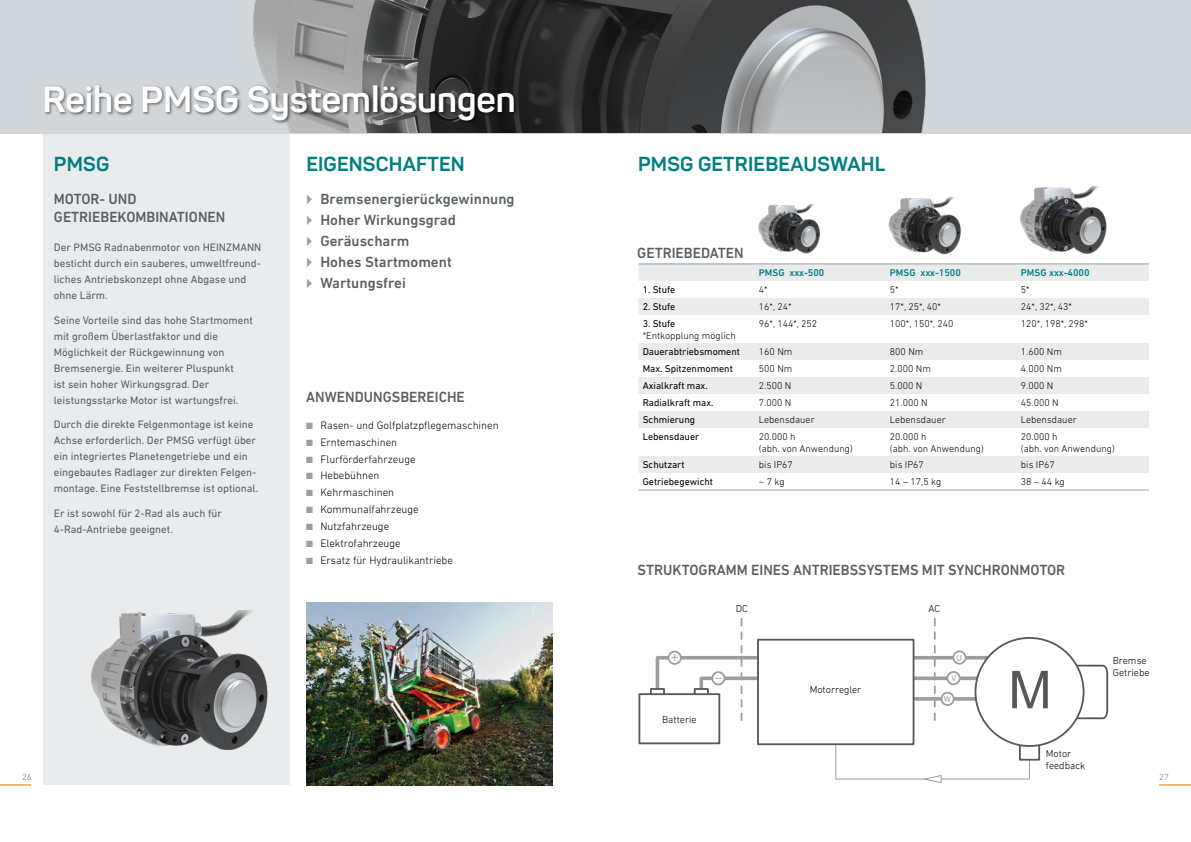
<style>
.page{position:relative;width:1191px;height:842px;background:#fff}
.page>*{position:absolute;margin:0;border:0;box-sizing:border-box;transform-origin:0 0}
.t1{font:52.2px "Arial Unicode MS";color:#575756}
.t2{font:700 36px "Sahar";color:#fff}
.t3{font:700 20px "Sahar";letter-spacing:.01em;color:#007e80}
.t4{font:500 15px/20.8px "DIN Next LT Pro";color:#575f62}
.t5{font:13.1px "Century Gothic";color:#9d9d9c}
.t6{font:11px/16px "DIN Next LT Pro";color:#575f62}
.t7{font:300 11px "DIN Next LT Pro";color:#000}
.t8{font:10.8px "DIN Next LT Pro";color:#000}
.t9{font:300 10.2px/12.3px "DIN Next LT Pro";color:#000}
.t10{font:300 10px/12px "DIN Next LT Pro";color:#000}
.t11{font:10px "DIN Next LT Pro";color:#000}
.t12{font:500 10px "DIN Next LT Pro";color:#007e80}
.t13{font:9px "DIN Next LT Pro";color:#97a0a4}
.t14{font:8.7px "DIN Next LT Pro";color:#9d9d9c}
.s1{color:#97a0a4}
</style>
<div class="page">
<hr style="left:0;top:785px;width:31px;height:1px;background:#ee7402">
<hr style="left:1159px;top:785px;width:32px;height:1px;background:#ee7402">
<div style="left:43px;top:0;width:247px;height:785px;background:#e9ebec"></div>
<div style="left:0;top:0;width:1191px;height:133px;background:#d1d6da"></div>
<img style="left:253px;top:0;width:673px;height:133px">
<img style="left:91px;top:610px;width:177px;height:139px">
<img style="left:306px;top:602px;width:247px;height:183px">
<div style="left:638px;top:265px;width:511px;height:16px;background:#e9ebec"></div>
<svg style="left:638px;top:298px;width:511px;height:192px"></svg>
<hr style="left:638px;top:264px;width:116px;height:1px;background:#97a0a4">
<hr style="left:754px;top:264px;width:131px;height:1px;background:#97a0a4">
<hr style="left:885px;top:264px;width:131px;height:1px;background:#97a0a4">
<hr style="left:1016px;top:264px;width:133px;height:1px;background:#97a0a4">
<hr style="left:638px;top:490px;width:116px;height:1px;background:#97a0a4">
<hr style="left:754px;top:490px;width:131px;height:1px;background:#97a0a4">
<hr style="left:885px;top:490px;width:131px;height:1px;background:#97a0a4">
<hr style="left:1016px;top:490px;width:133px;height:1px;background:#97a0a4">
<div style="left:44px;top:84px;width:474px;height:40px;background:#000;opacity:.5"></div>
<img style="left:758px;top:204px;width:62px;height:49px">
<img style="left:888px;top:198px;width:73px;height:57px">
<img style="left:1020px;top:186px;width:87px;height:68px">
<svg style="left:655px;top:619px;width:106px;height:103px"></svg>
<svg style="left:934px;top:619px;width:1px;height:102px"></svg>
<hr style="left:913px;top:656px;width:74px;height:3px;background:#9d9d9c">
<svg style="left:914px;top:676px;width:62px;height:4px"></svg>
<svg style="left:914px;top:697px;width:61px;height:4px"></svg>
<div style="left:668px;top:651px;width:13px;height:13px;background:#fff;border-radius:50%"></div>
<div style="left:667px;top:651px;width:15px;height:14px;border:2px solid #9d9d9c;border-radius:50%"></div>
<div style="left:712px;top:672px;width:12px;height:12px;background:#fff;border-radius:50%"></div>
<div style="left:711px;top:671px;width:14px;height:14px;border:2px solid #9d9d9c;border-radius:50%"></div>
<div style="left:953px;top:651px;width:12px;height:13px;background:#fff;border-radius:50%"></div>
<div style="left:952px;top:650px;width:14px;height:15px;border:2px solid #9d9d9c;border-radius:50%"></div>
<div style="left:947px;top:672px;width:12px;height:12px;background:#fff;border-radius:50%"></div>
<div style="left:946px;top:671px;width:14px;height:14px;border:2px solid #9d9d9c;border-radius:50%"></div>
<div style="left:941px;top:693px;width:12px;height:12px;background:#fff;border-radius:50%"></div>
<div style="left:940px;top:692px;width:14px;height:14px;border:2px solid #9d9d9c;border-radius:50%"></div>
<svg style="left:835px;top:743px;width:195px;height:40px"></svg>
<svg style="left:1075px;top:664px;width:34px;height:56px"></svg>
<div style="left:639px;top:694px;width:80px;height:49px;background:#fff"></div>
<div style="left:638px;top:693px;width:82px;height:51px;border:2px solid #575756"></div>
<div style="left:651px;top:689px;width:13px;height:5px;background:#fff"></div>
<div style="left:650px;top:688px;width:15px;height:7px;border:2px solid #575756"></div>
<div style="left:694px;top:689px;width:14px;height:5px;background:#fff"></div>
<div style="left:694px;top:688px;width:15px;height:7px;border:2px solid #575756"></div>
<div style="left:758px;top:640px;width:155px;height:104px;background:#fff"></div>
<div style="left:757px;top:639px;width:157px;height:106px;border:2px solid #575756"></div>
<div style="left:1019px;top:742px;width:21px;height:19px;border:2px solid #575756"></div>
<div style="left:975px;top:638px;width:108px;height:108px;background:#fff;border-radius:50%"></div>
<div style="left:974px;top:637px;width:110px;height:110px;border:2px solid #575756;border-radius:50%"></div>
<h2 class="t2" style="left:43px;top:76px;width:475px">Reihe PMSG Systemlösungen</h2>
<h3 class="t3" style="left:54px;top:151px;width:57px">PMSG</h3>
<h3 class="t4" style="left:54px;top:190px;width:173px;line-height:18px">MOTOR- UND<br>GETRIEBEKOMBINATIONEN</h3>
<p class="t6" style="left:54px;top:239px;width:209px">Der PMSG Radnabenmotor von HEINZMANN besticht durch ein sauberes, umweltfreund&shy;liches Antriebskonzept ohne Abgase und ohne Lärm.</p>
<p class="t6" style="left:54px;top:312px;width:201px">Seine Vorteile sind das hohe Startmoment mit großem Überlastfaktor und die Möglichkeit der Rückgewinnung von Bremsenergie. Ein weiterer Pluspunkt<br>ist sein hoher Wirkungsgrad. Der leistungsstarke Motor ist wartungsfrei.</p>
<p class="t6" style="left:54px;top:416px;width:206px">Durch die direkte Felgenmontage ist keine Achse erforderlich. Der PMSG verfügt über ein integriertes Planetengetriebe und ein eingebautes Radlager zur direkten Felgen&shy;montage. Eine Feststellbremse ist optional.</p>
<p class="t6" style="left:54px;top:505px;width:170px">Er ist sowohl für 2-Rad als auch für<br>4-Rad-Antriebe geeignet.</p>
<h3 class="t3" style="left:306px;top:151px;width:160px">EIGENSCHAFTEN</h3>
<h3 class="t4" style="left:320px;top:189px;width:196px">Bremsenergierückgewinnung<br>Hoher Wirkungsgrad<br>Geräuscharm<br>Hohes Startmoment<br>Wartungsfrei</h3>
<h3 class="t4" style="left:306px;top:387px;width:160px">ANWENDUNGSBEREICHE</h3>
<p class="t7" style="left:306px;top:419px;width:194px"><span class="s1">■</span> Rasen- und Golfplatzpflegemaschinen</p>
<p class="t7" style="left:306px;top:436px;width:92px"><span class="s1">■</span> Erntemaschinen</p>
<p class="t7" style="left:306px;top:452px;width:111px"><span class="s1">■</span> Flurförderfahrzeuge</p>
<p class="t7" style="left:306px;top:469px;width:75px"><span class="s1">■</span> Hebebühnen</p>
<p class="t7" style="left:306px;top:486px;width:89px"><span class="s1">■</span> Kehrmaschinen</p>
<p class="t7" style="left:306px;top:503px;width:114px"><span class="s1">■</span> Kommunalfahrzeuge</p>
<p class="t7" style="left:306px;top:520px;width:84px"><span class="s1">■</span> Nutzfahrzeuge</p>
<p class="t7" style="left:306px;top:537px;width:96px"><span class="s1">■</span> Elektrofahrzeuge</p>
<p class="t7" style="left:306px;top:554px;width:148px"><span class="s1">■</span> Ersatz für Hydraulikantriebe</p>
<h3 class="t3" style="left:638px;top:151px;width:249px">PMSG GETRIEBEAUSWAHL</h3>
<h3 class="t4" style="left:637px;top:242px;width:108px">GETRIEBEDATEN</h3>
<p class="t12" style="left:759px;top:266px;width:67px">PMSG xxx-500</p>
<p class="t12" style="left:890px;top:266px;width:72px">PMSG xxx-1500</p>
<p class="t12" style="left:1021px;top:266px;width:70px">PMSG xxx-4000</p>
<p class="t11" style="left:642px;top:283px;width:34px">1. Stufe</p>
<p class="t10" style="left:759px;top:283px;width:10px">4*</p>
<p class="t10" style="left:890px;top:283px;width:10px">5*</p>
<p class="t10" style="left:1021px;top:283px;width:10px">5*</p>
<p class="t11" style="left:642px;top:300px;width:34px">2. Stufe</p>
<p class="t10" style="left:759px;top:300px;width:34px">16*, 24*</p>
<p class="t10" style="left:890px;top:300px;width:53px">17*, 25*, 40*</p>
<p class="t10" style="left:1021px;top:300px;width:53px">24*, 32*, 43*</p>
<p class="t11" style="left:642px;top:317px;width:34px">3. Stufe</p>
<p class="t10" style="left:642px;top:329px;width:95px">*Entkopplung möglich</p>
<p class="t10" style="left:759px;top:317px;width:60px">96*, 144*, 252</p>
<p class="t10" style="left:890px;top:317px;width:65px">100*, 150*, 240</p>
<p class="t10" style="left:1021px;top:317px;width:69px">120*, 198*, 298*</p>
<p class="t11" style="left:642px;top:345px;width:99px">Dauerabtriebsmoment</p>
<p class="t10" style="left:759px;top:345px;width:35px">160 Nm</p>
<p class="t10" style="left:890px;top:345px;width:35px">800 Nm</p>
<p class="t10" style="left:1021px;top:345px;width:42px">1.600 Nm</p>
<p class="t11" style="left:642px;top:362px;width:92px">Max. Spitzenmoment</p>
<p class="t10" style="left:759px;top:362px;width:35px">500 Nm</p>
<p class="t10" style="left:890px;top:362px;width:42px">2.000 Nm</p>
<p class="t10" style="left:1021px;top:362px;width:42px">4.000 Nm</p>
<p class="t11" style="left:642px;top:379px;width:67px">Axialkraft max.</p>
<p class="t10" style="left:759px;top:379px;width:34px">2.500 N</p>
<p class="t10" style="left:890px;top:379px;width:34px">5.000 N</p>
<p class="t10" style="left:1021px;top:379px;width:34px">9.000 N</p>
<p class="t11" style="left:642px;top:397px;width:72px">Radialkraft max.</p>
<p class="t10" style="left:759px;top:396px;width:34px">7.000 N</p>
<p class="t10" style="left:890px;top:396px;width:39px">21.000 N</p>
<p class="t10" style="left:1021px;top:396px;width:39px">45.000 N</p>
<p class="t11" style="left:642px;top:414px;width:54px">Schmierung</p>
<p class="t10" style="left:759px;top:413px;width:57px">Lebensdauer</p>
<p class="t10" style="left:890px;top:413px;width:57px">Lebensdauer</p>
<p class="t10" style="left:1021px;top:413px;width:57px">Lebensdauer</p>
<p class="t11" style="left:642px;top:431px;width:58px">Lebensdauer</p>
<p class="t10" style="left:759px;top:430px;width:95px">20.000 h<br>(abh. von Anwendung)</p>
<p class="t10" style="left:890px;top:430px;width:95px">20.000 h<br>(abh. von Anwendung)</p>
<p class="t10" style="left:1021px;top:430px;width:95px">20.000 h<br>(abh. von Anwendung)</p>
<p class="t11" style="left:642px;top:459px;width:43px">Schutzart</p>
<p class="t10" style="left:759px;top:458px;width:35px">bis IP67</p>
<p class="t10" style="left:890px;top:458px;width:35px">bis IP67</p>
<p class="t10" style="left:1021px;top:458px;width:35px">bis IP67</p>
<p class="t11" style="left:642px;top:476px;width:72px">Getriebegewicht</p>
<p class="t10" style="left:759px;top:475px;width:27px">~ 7 kg</p>
<p class="t10" style="left:890px;top:475px;width:53px">14 – 17,5 kg</p>
<p class="t10" style="left:1021px;top:475px;width:45px">38 – 44 kg</p>
<h3 class="t4" style="left:637px;top:560px;width:429px">STRUKTOGRAMM EINES ANTRIEBSSYSTEMS MIT SYNCHRONMOTOR</h3>
<p class="t5" style="left:671px;top:649px;width:9px">+</p>
<p class="t9" style="left:662px;top:713px;width:36px">Batterie</p>
<p class="t9" style="left:735px;top:602px;width:14px">DC</p>
<p class="t9" style="left:928px;top:602px;width:13px">AC</p>
<p class="t8" style="left:735px;top:602px;width:14px">DC</p>
<p class="t5" style="left:715px;top:668px;width:8px">–</p>
<p class="t9" style="left:809px;top:683px;width:53px">Motorregler</p>
<p class="t14" style="left:956px;top:653px;width:7px">U</p>
<p class="t14" style="left:951px;top:673px;width:6px">V</p>
<p class="t14" style="left:944px;top:694px;width:9px">W</p>
<h1 class="t1" style="left:1008px;top:652px;width:45px">M</h1>
<p class="t9" style="left:1046px;top:747px;width:41px">Motor feedback</p>
<p class="t9" style="left:1112px;top:654px;width:38px">Bremse<br>Getriebe</p>
<p class="t13" style="left:22px;top:772px;width:11px">26</p>
<p class="t13" style="left:1159px;top:772px;width:11px">27</p>
</div>
